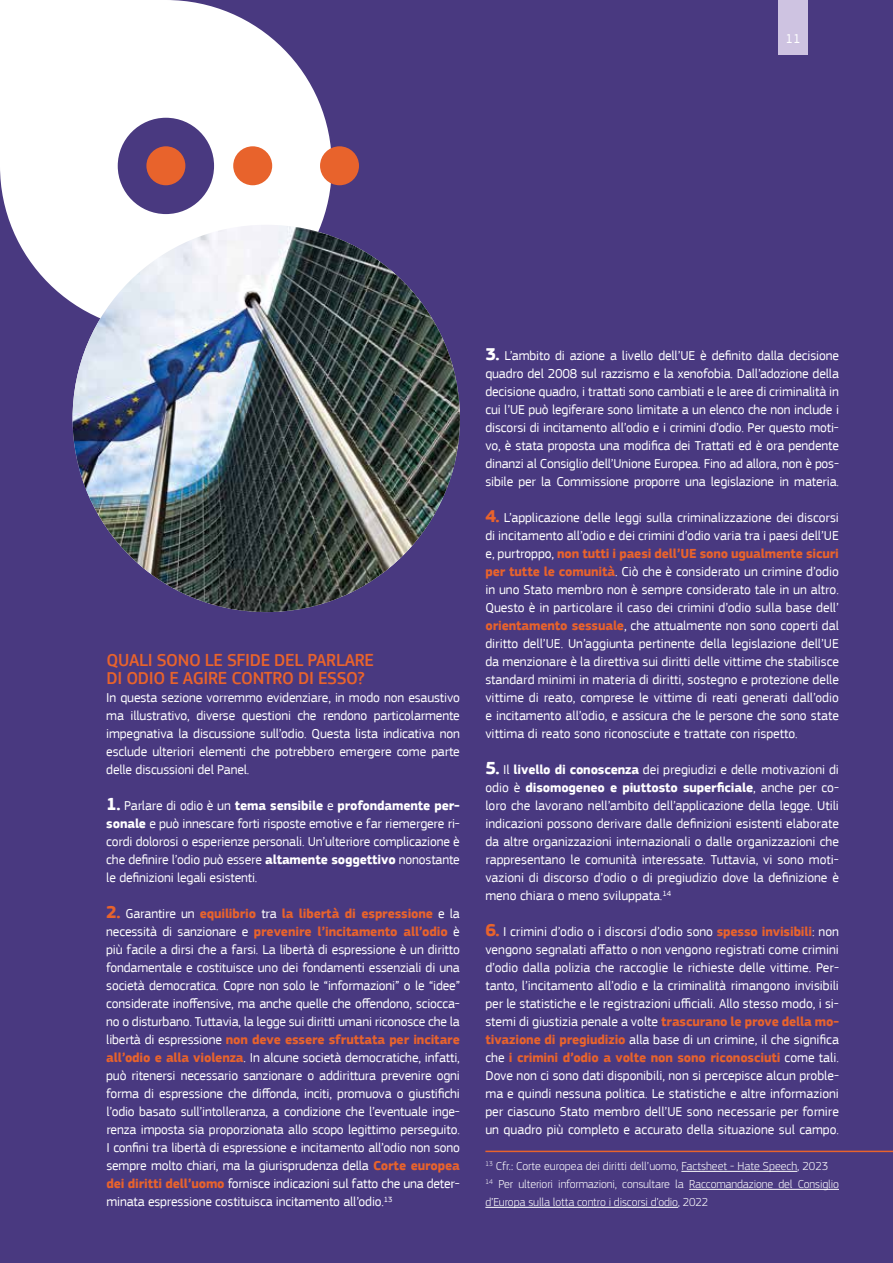
<style>
.page{position:relative;width:893px;height:1263px;background:#493980}
.page>*{position:absolute;margin:0;border:0;box-sizing:border-box;transform-origin:0 0}
.t1{font:500 18px/18px "EC Square Sans Pro";letter-spacing:-.02em;color:#e8632c}
.t2{font:13.5px/18px "EC Square Sans Pro";letter-spacing:-.01em;color:#fff;text-align:justify}
.t3{font:300 12px/18px "EC Square Sans Pro";letter-spacing:-.01em;color:#fff}
.s1{font-weight:700;font-size:18px}
.s2{font-weight:700}
.s3{font-weight:700;font-size:18px;color:#e8632c}
.s4{font-weight:700;color:#e8632c}
</style>
<div class="page">
<div style="left:778px;top:0;width:30px;height:54px;background:#cec3e1"></div>
<hr style="left:485px;top:1151px;width:408px;height:1px;background:#e8632c">
<hr style="left:681px;top:1171px;width:116px;height:1px;background:#fff">
<hr style="left:689px;top:1189px;width:150px;height:1px;background:#fff">
<hr style="left:485px;top:1207px;width:193px;height:1px;background:#fff">
<svg style="left:0;top:0;width:332px;height:332px;fill:#fff"></svg>
<div style="left:320px;top:146px;width:39px;height:39px;background:#e8632c;border-radius:50%"></div>
<div style="left:233px;top:146px;width:39px;height:39px;background:#e8632c;border-radius:50%"></div>
<img style="left:73px;top:225px;width:387px;height:387px;border-radius:194px">
<p class="t2" style="left:785px;top:29px;width:17px">11</p>
<h1 class="t1" style="left:106px;top:651px;width:269px">QUALI SONO LE SFIDE DEL PARLARE<br>DI ODIO E AGIRE CONTRO DI ESSO?</h1>
<p class="t2" style="left:106px;top:689px;width:355px">In questa sezione vorremmo evidenziare, in modo non esaustivo ma illustrativo, diverse questioni che rendono particolarmente impegnativa la discussione sull’odio. Questa lista indicativa non esclude ulteriori elementi che potrebbero emergere come parte delle discussioni del Panel.</p>
<p class="t2" style="left:106px;top:797px;width:355px"><span class="s1">1.</span> Parlare di odio è un <span class="s2">tema sensibile</span> e <span class="s2">profondamente per&shy;sonale</span> e può innescare forti risposte emotive e far riemergere ri&shy;cordi dolorosi o esperienze personali. Un’ulteriore complicazione è che definire l’odio può essere <span class="s2">altamente soggettivo</span> nonostante le definizioni legali esistenti.</p>
<p class="t2" style="left:106px;top:905px;width:355px"><span class="s3">2.</span> Garantire un <span class="s4">equilibrio</span> tra <span class="s4">la libertà di espressione</span> e la necessità di sanzionare e <span class="s4">prevenire l’incitamento all’odio</span> è più facile a dirsi che a farsi. La libertà di espressione è un diritto fondamentale e costituisce uno dei fondamenti essenziali di una società democratica. Copre non solo le “informazioni” o le “idee” considerate inoffensive, ma anche quelle che offendono, sciocca&shy;no o disturbano. Tuttavia, la legge sui diritti umani riconosce che la libertà di espressione <span class="s4">non deve essere sfruttata per incitare all’odio e alla violenza</span>. In alcune società democratiche, infatti, può ritenersi necessario sanzionare o addirittura prevenire ogni forma di espressione che diffonda, inciti, promuova o giustifichi l’odio basato sull’intolleranza, a condizione che l’eventuale inge&shy;renza imposta sia proporzionata allo scopo legittimo perseguito.<br>I confini tra libertà di espressione e incitamento all’odio non sono sempre molto chiari, ma la giurisprudenza della <span class="s4">Corte europea dei diritti dell’uomo</span> fornisce indicazioni sul fatto che una deter&shy;minata espressione costituisca incitamento all’odio.<sup>13</sup></p>
<p class="t2" style="left:485px;top:347px;width:355px"><span class="s1">3.</span> L’ambito di azione a livello dell’UE è definito dalla decisione quadro del 2008 sul razzismo e la xenofobia. Dall’adozione della decisione quadro, i trattati sono cambiati e le aree di criminalità in cui l’UE può legiferare sono limitate a un elenco che non include i discorsi di incitamento all’odio e i crimini d’odio. Per questo moti&shy;vo, è stata proposta una modifica dei Trattati ed è ora pendente dinanzi al Consiglio dell’Unione Europea. Fino ad allora, non è pos&shy;sibile per la Commissione proporre una legislazione in materia.</p>
<p class="t2" style="left:485px;top:509px;width:355px"><span class="s3">4.</span> L’applicazione delle leggi sulla criminalizzazione dei discorsi di incitamento all’odio e dei crimini d’odio varia tra i paesi dell’UE e, purtroppo, <span class="s4">non tutti i paesi dell’UE sono ugualmente sicuri per tutte le comunità</span>. Ciò che è considerato un crimine d’odio in uno Stato membro non è sempre considerato tale in un altro.<br>Questo è in particolare il caso dei crimini d’odio sulla base dell’ <span class="s4">orientamento sessuale</span>, che attualmente non sono coperti dal diritto dell’UE. Un’aggiunta pertinente della legislazione dell’UE da menzionare è la direttiva sui diritti delle vittime che stabilisce standard minimi in materia di diritti, sostegno e protezione delle vittime di reato, comprese le vittime di reati generati dall’odio e incitamento all’odio, e assicura che le persone che sono state vittima di reato sono riconosciute e trattate con rispetto.</p>
<p class="t2" style="left:485px;top:761px;width:355px"><span class="s1">5.</span> Il <span class="s2">livello di conoscenza</span> dei pregiudizi e delle motivazioni di odio è <span class="s2">disomogeneo e piuttosto superficiale</span>, anche per co&shy;loro che lavorano nell’ambito dell’applicazione della legge. Utili indicazioni possono derivare dalle definizioni esistenti elaborate da altre organizzazioni internazionali o dalle organizzazioni che rappresentano le comunità interessate. Tuttavia, vi sono moti&shy;vazioni di discorso d’odio o di pregiudizio dove la definizione è meno chiara o meno sviluppata.<sup>14</sup></p>
<p class="t2" style="left:485px;top:923px;width:355px"><span class="s3">6.</span> I crimini d’odio o i discorsi d’odio sono <span class="s4">spesso invisibili</span>: non vengono segnalati affatto o non vengono registrati come crimini d’odio dalla polizia che raccoglie le richieste delle vittime. Per&shy;tanto, l’incitamento all’odio e la criminalità rimangono invisibili per le statistiche e le registrazioni ufficiali. Allo stesso modo, i si&shy;stemi di giustizia penale a volte <span class="s4">trascurano le prove della mo&shy;tivazione di pregiudizio</span> alla base di un crimine, il che significa che <span class="s4">i crimini d’odio a volte non sono riconosciuti</span> come tali.<br>Dove non ci sono dati disponibili, non si percepisce alcun proble&shy;ma e quindi nessuna politica. Le statistiche e altre informazioni per ciascuno Stato membro dell’UE sono necessarie per fornire un quadro più completo e accurato della situazione sul campo.</p>
<p class="t3" style="left:485px;top:1157px;width:355px"><sup>13</sup> Cfr.: Corte europea dei diritti dell’uomo, Factsheet - Hate Speech, 2023<br><sup>14</sup> Per ulteriori informazioni, consultare la Raccomandazione del Consiglio d’Europa sulla lotta contro i discorsi d’odio, 2022</p>
</div>
